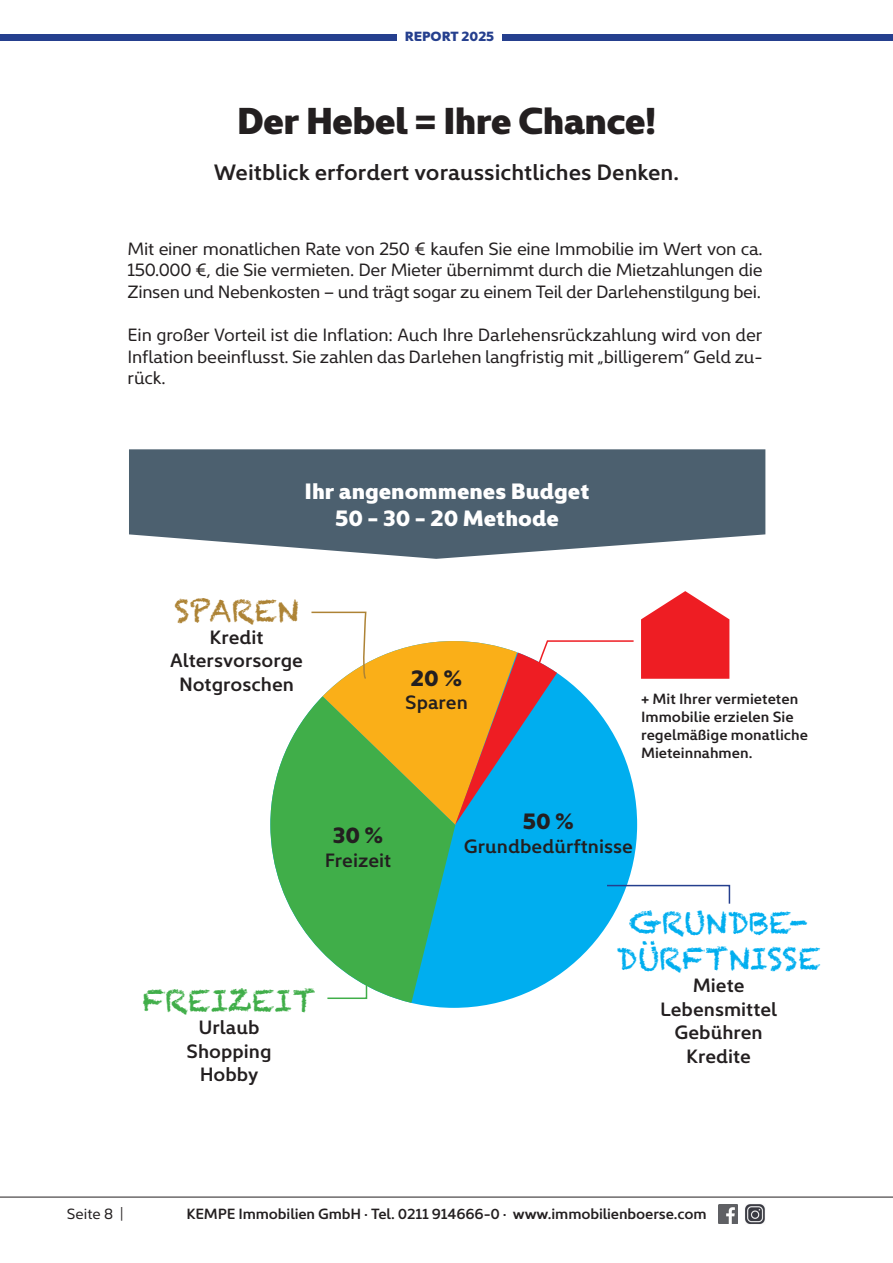
<style>
.page{position:relative;width:893px;height:1263px;background:#fff}
.page>*{position:absolute;margin:0;border:0;box-sizing:border-box;transform-origin:0 0}
.t1{font:900 37.95px "Kyrial Display Pro";letter-spacing:-.02em;color:#231f20}
.t2{font:30px/36px "Chalkduster";color:#00aeef;text-align:center}
.t3{font:30px "Chalkduster";color:#40ae49}
.t4{font:30px "Chalkduster";color:#ad8335}
.t5{font:600 22.5px "Kyrial Display Pro";color:#231f20}
.t6{font:900 22.5px/27px "Kyrial Display Pro";color:#fff;text-align:center}
.t7{font:900 22.5px "Kyrial Display Pro";color:#231f20}
.t8{font:600 19.5px/23.4px "Kyrial Display Pro";color:#231f20;text-align:center}
.t9{font:18px/21.6px "Kyrial Display Pro";letter-spacing:-.02em;color:#231f20;text-align:justify}
.t10{font:600 15px/18px "Kyrial Display Pro";color:#231f20}
.t11{font:15px "Kyrial Display Pro";color:#231f20}
.t12{font:900 13.5px "Kyrial Sans Pro";color:#253f8e}
</style>
<div class="page">
<hr style="left:0;top:1197px;width:893px;height:1px;background:#231f20">
<div style="left:503px;top:34px;width:390px;height:7px;background:#253f8e"></div>
<div style="left:0;top:34px;width:396px;height:7px;background:#253f8e"></div>
<img style="left:719px;top:1205px;width:18px;height:18px">
<img style="left:745px;top:1204px;width:20px;height:20px">
<svg style="left:129px;top:449px;width:636px;height:110px;background:#60727f"></svg>
<div style="left:270px;top:641px;width:367px;height:367px;background:#00aeef;border-radius:50%"></div>
<svg style="left:270px;top:710px;width:185px;height:293px;fill:#40ae49"></svg>
<svg style="left:641px;top:591px;width:88px;height:88px"></svg>
<svg style="left:326px;top:913px;width:42px;height:87px"></svg>
<svg style="left:607px;top:884px;width:124px;height:21px"></svg>
<svg style="left:310px;top:611px;width:325px;height:214px"></svg>
<p class="t12" style="left:405px;top:26px;width:91px">REPORT 2025</p>
<h1 class="t1" style="left:237px;top:91px;width:421px">Der Hebel = Ihre Chance!</h1>
<p class="t5" style="left:214px;top:156px;width:467px">Weitblick erfordert voraussichtliches Denken.</p>
<p class="t9" style="left:128px;top:237px;width:636px">Mit einer monatlichen Rate von 250 € kaufen Sie eine Immobilie im Wert von ca.<br>150.000 €, die Sie vermieten. Der Mieter übernimmt durch die Mietzahlungen die Zinsen und Nebenkosten – und trägt sogar zu einem Teil der Darlehenstilgung bei.</p>
<p class="t9" style="left:128px;top:323px;width:636px">Ein großer Vorteil ist die Inflation: Auch Ihre Darlehensrückzahlung wird von der Inflation beeinflusst. Sie zahlen das Darlehen langfristig mit „billigerem“ Geld zu&shy;rück.</p>
<p class="t6" style="left:305px;top:476px;width:286px">Ihr angenommenes Budget<br>50 - 30 - 20 Methode</p>
<h2 class="t4" style="left:175px;top:593px;width:125px">SPAREN</h2>
<p class="t8" style="left:170px;top:624px;width:134px">Kredit<br>Altersvorsorge<br>Notgroschen</p>
<p class="t7" style="left:411px;top:660px;width:53px">20 %</p>
<p class="t8" style="left:405px;top:689px;width:64px">Sparen</p>
<p class="t10" style="left:641px;top:689px;width:168px">+ Mit Ihrer vermieteten<br>Immobilie erzielen Sie regelmäßige monatliche<br>Mieteinnahmen.</p>
<p class="t7" style="left:333px;top:818px;width:52px">30 %</p>
<p class="t8" style="left:325px;top:847px;width:68px">Freizeit</p>
<p class="t7" style="left:523px;top:804px;width:53px">50 %</p>
<p class="t8" style="left:464px;top:833px;width:171px">Grundbedürftnisse</p>
<h2 class="t3" style="left:142px;top:983px;width:175px">FREIZEIT</h2>
<p class="t8" style="left:187px;top:1015px;width:86px">Urlaub<br>Shopping<br>Hobby</p>
<h2 class="t2" style="left:617px;top:905px;width:205px">GRUNDBE-<br>DÜRFTNISSE</h2>
<p class="t8" style="left:660px;top:973px;width:119px">Miete<br>Lebensmittel<br>Gebühren<br>Kredite</p>
<p class="t11" style="left:67px;top:1203px;width:58px">Seite 8 |</p>
<p class="t10" style="left:186px;top:1204px;width:522px">KEMPE Immobilien GmbH · Tel. 0211 914666-0 · www.immobilienboerse.com</p>
</div>
